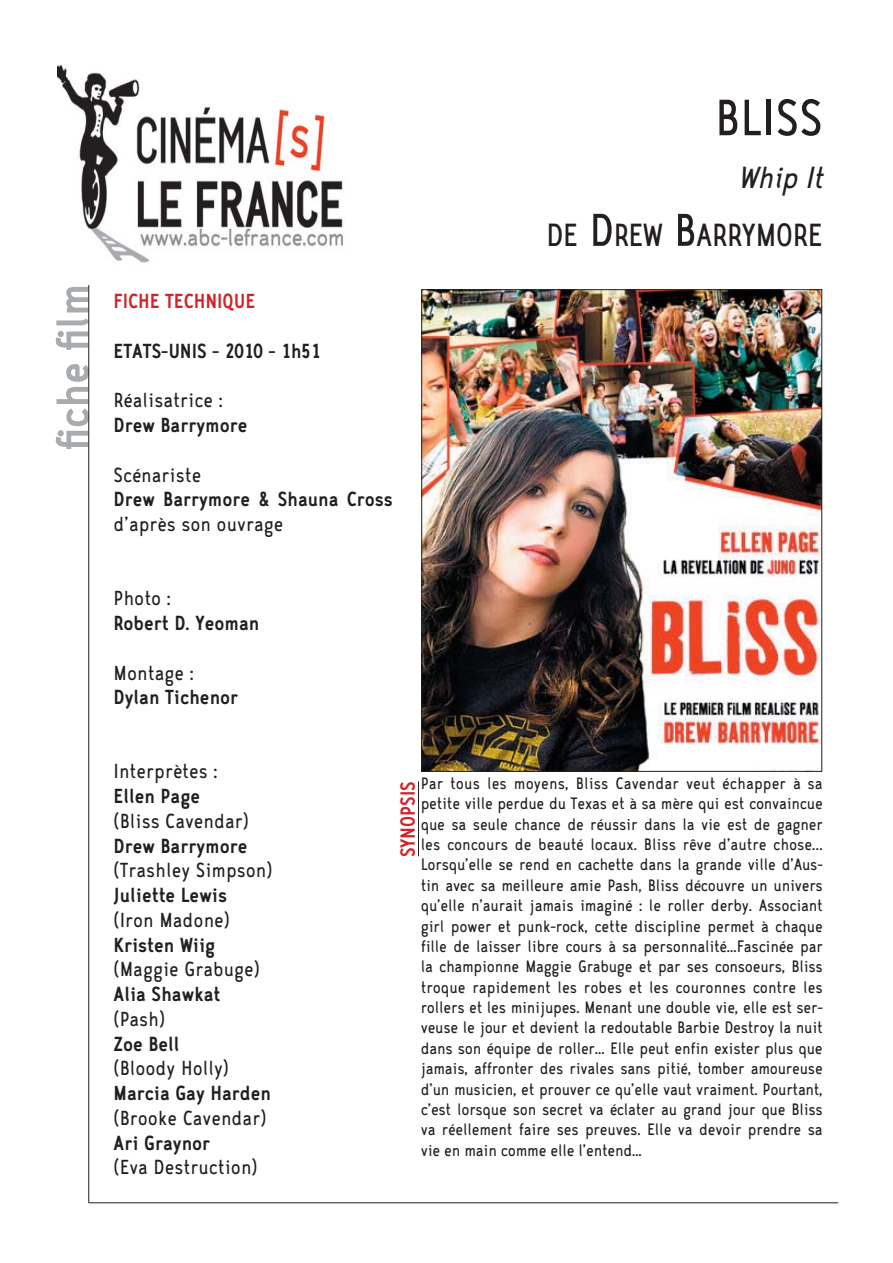
<style>
.page{position:relative;width:893px;height:1263px;background:#fff}
.page>*{position:absolute;margin:0;border:0;box-sizing:border-box;transform-origin:0 0}
.t1{font:58.2px "CA Zaracusa Narrow";color:#231f20}
.t2{font:700 52.35px "CA Zaracusa Narrow";color:#a9acae}
.t3{font:36.6px "CA Zaracusa Narrow";letter-spacing:-.02em;color:#231f20}
.t4{font:italic 34.95px "CA Zaracusa Narrow";letter-spacing:-.015em;color:#231f20}
.t5{font:23.25px "CA Zaracusa Narrow";color:#231f20}
.t6{font:700 23.25px "CA Zaracusa Narrow";color:#231f20}
.t7{font:700 23.25px "CA Zaracusa Narrow";color:#d2232a}
.t8{font:18.9px/20.4px "CA Zaracusa Narrow";letter-spacing:-.015em;color:#231f20;text-align:justify}
.s1{font-size:52.35px}
</style>
<div class="page">
<hr style="left:89px;top:281px;width:1px;height:922px;background:#231f20">
<img style="left:57px;top:64px;width:286px;height:221px">
<img style="left:423px;top:291px;width:397px;height:479px">
<hr style="left:418px;top:781px;width:1px;height:75px;background:#231f20">
<hr style="left:89px;top:1202px;width:749px;height:1px;background:#231f20">
<h2 class="t2" style="left:56px;top:449px;width:166px;rotate:-90deg">fiche film</h2>
<p class="t7" style="left:114px;top:294px;width:143px">FICHE TECHNIQUE</p>
<p class="t6" style="left:114px;top:344px;width:208px">ETATS-UNIS - 2010 - 1h51</p>
<p class="t5" style="left:114px;top:393px;width:111px">Réalisatrice :</p>
<p class="t6" style="left:114px;top:418px;width:135px">Drew Barrymore</p>
<p class="t5" style="left:114px;top:467px;width:89px">Scénariste</p>
<p class="t6" style="left:114px;top:492px;width:281px">Drew Barrymore &amp; Shauna Cross</p>
<p class="t5" style="left:114px;top:517px;width:171px">d’après son ouvrage</p>
<p class="t5" style="left:114px;top:591px;width:59px">Photo :</p>
<p class="t6" style="left:114px;top:616px;width:147px">Robert D. Yeoman</p>
<p class="t5" style="left:114px;top:665px;width:82px">Montage :</p>
<p class="t6" style="left:114px;top:690px;width:126px">Dylan Tichenor</p>
<h1 class="t1" style="left:715px;top:100px;width:109px">BLISS</h1>
<h3 class="t4" style="left:738px;top:166px;width:86px">Whip It</h3>
<h3 class="t3" style="left:546px;top:223px;width:278px">DE <span class="s1">D</span>REW <span class="s1">B</span>ARRYMORE</h3>
<p class="t5" style="left:114px;top:764px;width:106px">Interprètes :</p>
<p class="t6" style="left:114px;top:789px;width:88px">Ellen Page</p>
<p class="t5" style="left:114px;top:814px;width:137px">(Bliss Cavendar)</p>
<p class="t6" style="left:114px;top:838px;width:135px">Drew Barrymore</p>
<p class="t5" style="left:114px;top:863px;width:160px">(Trashley Simpson)</p>
<p class="t6" style="left:114px;top:888px;width:115px">Juliette Lewis</p>
<p class="t5" style="left:114px;top:913px;width:118px">(Iron Madone)</p>
<p class="t6" style="left:114px;top:937px;width:103px">Kristen Wiig</p>
<p class="t5" style="left:114px;top:962px;width:148px">(Maggie Grabuge)</p>
<p class="t6" style="left:114px;top:987px;width:108px">Alia Shawkat</p>
<p class="t5" style="left:114px;top:1012px;width:53px">(Pash)</p>
<p class="t6" style="left:114px;top:1036px;width:67px">Zoe Bell</p>
<p class="t5" style="left:114px;top:1061px;width:117px">(Bloody Holly)</p>
<p class="t6" style="left:114px;top:1086px;width:159px">Marcia Gay Harden</p>
<p class="t5" style="left:114px;top:1110px;width:154px">(Brooke Cavendar)</p>
<p class="t6" style="left:114px;top:1135px;width:98px">Ari Graynor</p>
<p class="t5" style="left:114px;top:1160px;width:146px">(Eva Destruction)</p>
<p class="t7" style="left:401px;top:857px;width:78px;rotate:-90deg">SYNOPSIS</p>
<p class="t8" style="left:421px;top:775px;width:404px">Par tous les moyens, Bliss Cavendar veut échapper à sa petite ville perdue du Texas et à sa mère qui est convaincue que sa seule chance de réussir dans la vie est de gagner les concours de beauté locaux. Bliss rêve d’autre chose...<br>Lorsqu’elle se rend en cachette dans la grande ville d’Aus&shy;tin avec sa meilleure amie Pash, Bliss découvre un univers qu’elle n’aurait jamais imaginé : le roller derby. Associant girl power et punk-rock, cette discipline permet à chaque fille de laisser libre cours à sa personnalité...Fascinée par la championne Maggie Grabuge et par ses consoeurs, Bliss troque rapidement les robes et les couronnes contre les rollers et les minijupes. Menant une double vie, elle est ser&shy;veuse le jour et devient la redoutable Barbie Destroy la nuit dans son équipe de roller... Elle peut enfin exister plus que jamais, affronter des rivales sans pitié, tomber amoureuse d’un musicien, et prouver ce qu’elle vaut vraiment. Pourtant, c’est lorsque son secret va éclater au grand jour que Bliss va réellement faire ses preuves. Elle va devoir prendre sa vie en main comme elle l’entend...</p>
</div>
